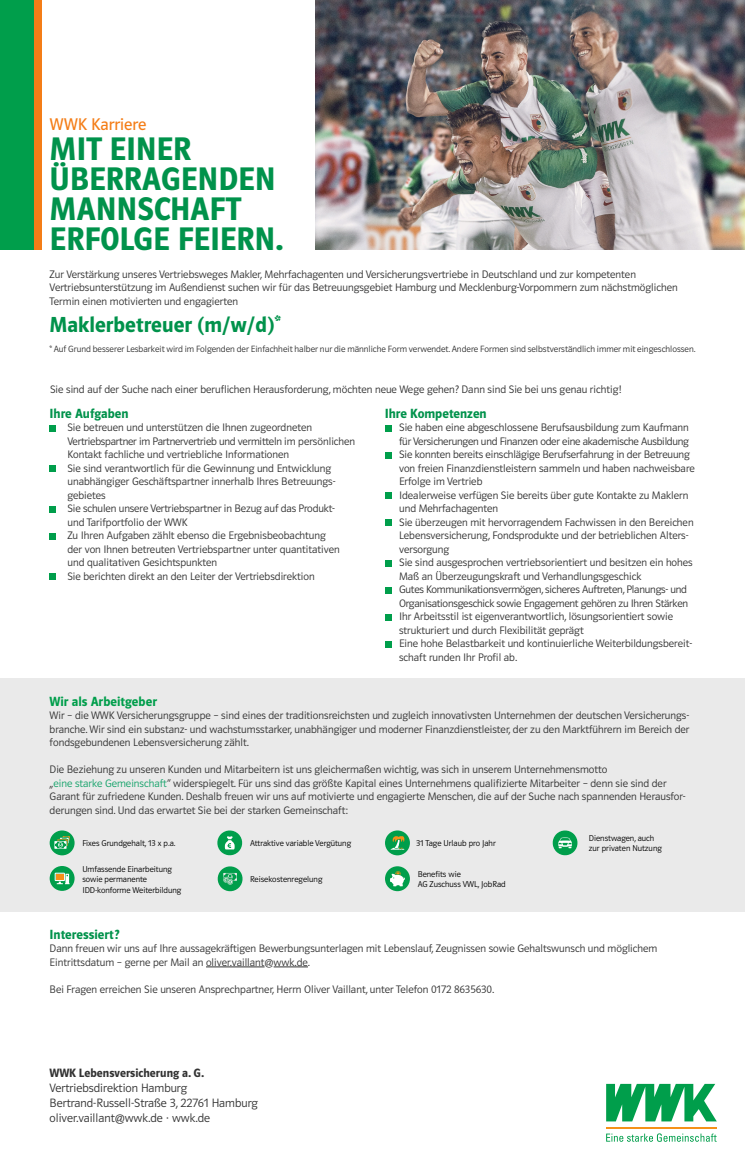
<style>
.page{position:relative;width:745px;height:1170px;background:#fff}
.page>*{position:absolute;margin:0;border:0;box-sizing:border-box;transform-origin:0 0}
.t1{font:600 33.75px/30px "WWK Polo 66";color:#00924b}
.t2{font:600 22.5px "WWK Polo 66";color:#00924b}
.t3{font:17.5px "WWK Polo 66 Buch";color:#f47d17}
.t4{font:600 13.75px "WWK Polo 66";color:#00924b}
.t5{font:600 13.75px "WWK Polo 66";color:#009e4b}
.t6{font:12.5px/15px "WWK Polo 66 Leicht";color:#323232}
.t7{font:600 12.5px "WWK Polo 66";color:#323232}
.t8{font:11.25px/13.5px "WWK Polo 66 Leicht";color:#323232}
.t9{font:9.38px "WWK Polo 66 Leicht";color:#323232}
.t10{font:8.75px/10.5px "WWK Polo 66 Leicht";color:#000}
.s1{color:#13a269}
</style>
<div class="page">
<div style="left:0;top:678px;width:744px;height:233px;background:#eaeaea"></div>
<svg style="left:50px;top:425px;width:6px;height:6px"></svg>
<div style="left:50px;top:465px;width:6px;height:7px;background:#009e4b"></div>
<svg style="left:50px;top:506px;width:6px;height:6px"></svg>
<svg style="left:50px;top:533px;width:6px;height:6px"></svg>
<div style="left:50px;top:573px;width:6px;height:7px;background:#009e4b"></div>
<div style="left:384px;top:425px;width:7px;height:6px;background:#009e4b"></div>
<div style="left:384px;top:452px;width:7px;height:6px;background:#009e4b"></div>
<div style="left:384px;top:492px;width:7px;height:7px;background:#009e4b"></div>
<div style="left:384px;top:519px;width:7px;height:7px;background:#009e4b"></div>
<div style="left:384px;top:560px;width:7px;height:6px;background:#009e4b"></div>
<div style="left:384px;top:587px;width:7px;height:6px;background:#009e4b"></div>
<div style="left:384px;top:614px;width:7px;height:6px;background:#009e4b"></div>
<div style="left:384px;top:641px;width:7px;height:6px;background:#009e4b"></div>
<hr style="left:206px;top:966px;width:58px;height:1px;background:#323232">
<hr style="left:273px;top:966px;width:35px;height:1px;background:#323232">
<div style="left:385px;top:830px;width:24px;height:25px;background:#009e4b;border-radius:50%"></div>
<svg style="left:391px;top:836px;width:13px;height:13px"></svg>
<div style="left:50px;top:830px;width:24px;height:25px;background:#009e4b;border-radius:50%"></div>
<svg style="left:54px;top:836px;width:16px;height:12px"></svg>
<svg style="left:50px;top:865px;width:24px;height:25px"></svg>
<svg style="left:55px;top:872px;width:14px;height:12px"></svg>
<div style="left:385px;top:866px;width:24px;height:25px;background:#009e4b;border-radius:50%"></div>
<svg style="left:390px;top:871px;width:15px;height:15px"></svg>
<svg style="left:217px;top:830px;width:26px;height:26px"></svg>
<svg style="left:552px;top:830px;width:26px;height:26px"></svg>
<svg style="left:606px;top:1083px;width:110px;height:38px"></svg>
<hr style="left:605px;top:1126px;width:111px;height:1px;background:#f59119">
<svg style="left:606px;top:1133px;width:110px;height:8px"></svg>
<img style="left:315px;top:0;width:429px;height:250px">
<div style="left:0;top:0;width:42px;height:250px;background:#f47d17"></div>
<div style="left:0;top:0;width:34px;height:250px;background:#009e4b"></div>
<svg style="left:217px;top:866px;width:26px;height:26px"></svg>
<h3 class="t3" style="left:50px;top:115px;width:98px">WWK Karriere</h3>
<h1 class="t1" style="left:50px;top:134px;width:235px">MIT EINER<br>ÜBERRAGENDEN<br>MANNSCHAFT<br>ERFOLGE FEIERN.</h1>
<p class="t8" style="left:50px;top:267px;width:629px">Zur Verstärkung unseres Vertriebsweges Makler, Mehrfachagenten und Versicherungsvertriebe in Deutschland und zur kompetenten<br>Vertriebsunterstützung im Außendienst suchen wir für das Betreuungsgebiet Hamburg und Mecklenburg-Vorpommern zum nächstmöglichen<br>Termin einen motivierten und engagierten</p>
<h2 class="t2" style="left:50px;top:313px;width:233px">Maklerbetreuer (m/w/d)*</h2>
<p class="t9" style="left:50px;top:344px;width:647px">* Auf Grund besserer Lesbarkeit wird im Folgenden der Einfachheit halber nur die männliche Form verwendet. Andere Formen sind selbstverständlich immer mit eingeschlossen.</p>
<p class="t8" style="left:50px;top:382px;width:572px">Sie sind auf der Suche nach einer beruflichen Herausforderung, möchten neue Wege gehen? Dann sind Sie bei uns genau richtig!</p>
<p class="t4" style="left:50px;top:406px;width:80px">Ihre Aufgaben</p>
<p class="t8" style="left:67px;top:421px;width:289px">Sie betreuen und unterstützen die Ihnen zugeordneten Vertriebspartner im Partnervertrieb und vermitteln im persönlichen Kontakt fachliche und vertriebliche Informationen<br>Sie sind verantwortlich für die Gewinnung und Entwicklung unabhängiger Geschäftspartner innerhalb Ihres Betreuungs&shy;gebietes<br>Sie schulen unsere Vertriebspartner in Bezug auf das Produkt-<br>und Tarifportfolio der WWK<br>Zu Ihren Aufgaben zählt ebenso die Ergebnisbeobachtung<br>der von Ihnen betreuten Vertriebspartner unter quantitativen und qualitativen Gesichtspunkten<br>Sie berichten direkt an den Leiter der Vertriebsdirektion</p>
<p class="t4" style="left:384px;top:406px;width:103px">Ihre Kompetenzen</p>
<p class="t8" style="left:399px;top:421px;width:297px">Sie haben eine abgeschlossene Berufsausbildung zum Kaufmann für Versicherungen und Finanzen oder eine akademische Ausbildung Sie konnten bereits einschlägige Berufserfahrung in der Betreuung von freien Finanzdienstleistern sammeln und haben nachweisbare Erfolge im Vertrieb<br>Idealerweise verfügen Sie bereits über gute Kontakte zu Maklern und Mehrfachagenten<br>Sie überzeugen mit hervorragendem Fachwissen in den Bereichen Lebensversicherung, Fondsprodukte und der betrieblichen Alters&shy;versorgung<br>Sie sind ausgesprochen vertriebsorientiert und besitzen ein hohes Maß an Überzeugungskraft und Verhandlungsgeschick<br>Gutes Kommunikationsvermögen, sicheres Auftreten, Planungs- und Organisationsgeschick sowie Engagement gehören zu Ihren Stärken Ihr Arbeitsstil ist eigenverantwortlich, lösungsorientiert sowie strukturiert und durch Flexibilität geprägt<br>Eine hohe Belastbarkeit und kontinuierliche Weiterbildungsbereit&shy;schaft runden Ihr Profil ab.</p>
<p class="t5" style="left:50px;top:693px;width:109px">Wir als Arbeitgeber</p>
<p class="t8" style="left:50px;top:708px;width:641px;text-align:justify">Wir – die WWK Versicherungsgruppe – sind eines der traditionsreichsten und zugleich innovativsten Unternehmen der deutschen Versicherungs&shy;branche. Wir sind ein substanz- und wachstumsstarker, unabhängiger und moderner Finanzdienstleister, der zu den Marktführern im Bereich der fondsgebundenen Lebensversicherung zählt.</p>
<p class="t8" style="left:50px;top:762px;width:637px">Die Beziehung zu unseren Kunden und Mitarbeitern ist uns gleichermaßen wichtig, was sich in unserem Unternehmensmotto<br>„<span class="s1">eine starke Gemeinschaft</span>“ widerspiegelt. Für uns sind das größte Kapital eines Unternehmens qualifizierte Mitarbeiter – denn sie sind der Garant für zufriedene Kunden. Deshalb freuen wir uns auf motivierte und engagierte Menschen, die auf der Suche nach spannenden Herausfor&shy;derungen sind. Und das erwartet Sie bei der starken Gemeinschaft:</p>
<p class="t10" style="left:82px;top:838px;width:95px">Fixes Grundgehalt, 13 x p.a.</p>
<p class="t10" style="left:416px;top:838px;width:81px">31 Tage Urlaub pro Jahr</p>
<p class="t10" style="left:82px;top:863px;width:100px">Umfassende Einarbeitung sowie permanente<br>IDD-konforme Weiterbildung</p>
<p class="t10" style="left:417px;top:868px;width:89px">Benefits wie<br>AG Zuschuss VWL, JobRad</p>
<p class="t10" style="left:250px;top:838px;width:103px">Attraktive variable Vergütung</p>
<p class="t10" style="left:588px;top:832px;width:74px">Dienstwagen, auch zur privaten Nutzung</p>
<p class="t10" style="left:250px;top:873px;width:74px">Reisekostenregelung</p>
<p class="t4" style="left:50px;top:926px;width:71px">Interessiert?</p>
<p class="t8" style="left:50px;top:941px;width:609px">Dann freuen wir uns auf Ihre aussagekräftigen Bewerbungsunterlagen mit Lebenslauf, Zeugnissen sowie Gehaltswunsch und möglichem<br>Eintrittsdatum – gerne per Mail an oliver.vaillant@wwk.de.</p>
<p class="t8" style="left:50px;top:982px;width:446px">Bei Fragen erreichen Sie unseren Ansprechpartner, Herrn Oliver Vaillant, unter Telefon 0172 8635630.</p>
<p class="t7" style="left:50px;top:1066px;width:156px">WWK Lebensversicherung a. G.</p>
<p class="t6" style="left:50px;top:1080px;width:209px">Vertriebsdirektion Hamburg<br>Bertrand-Russell-Straße 3, 22761 Hamburg oliver.vaillant@wwk.de · wwk.de</p>
</div>
